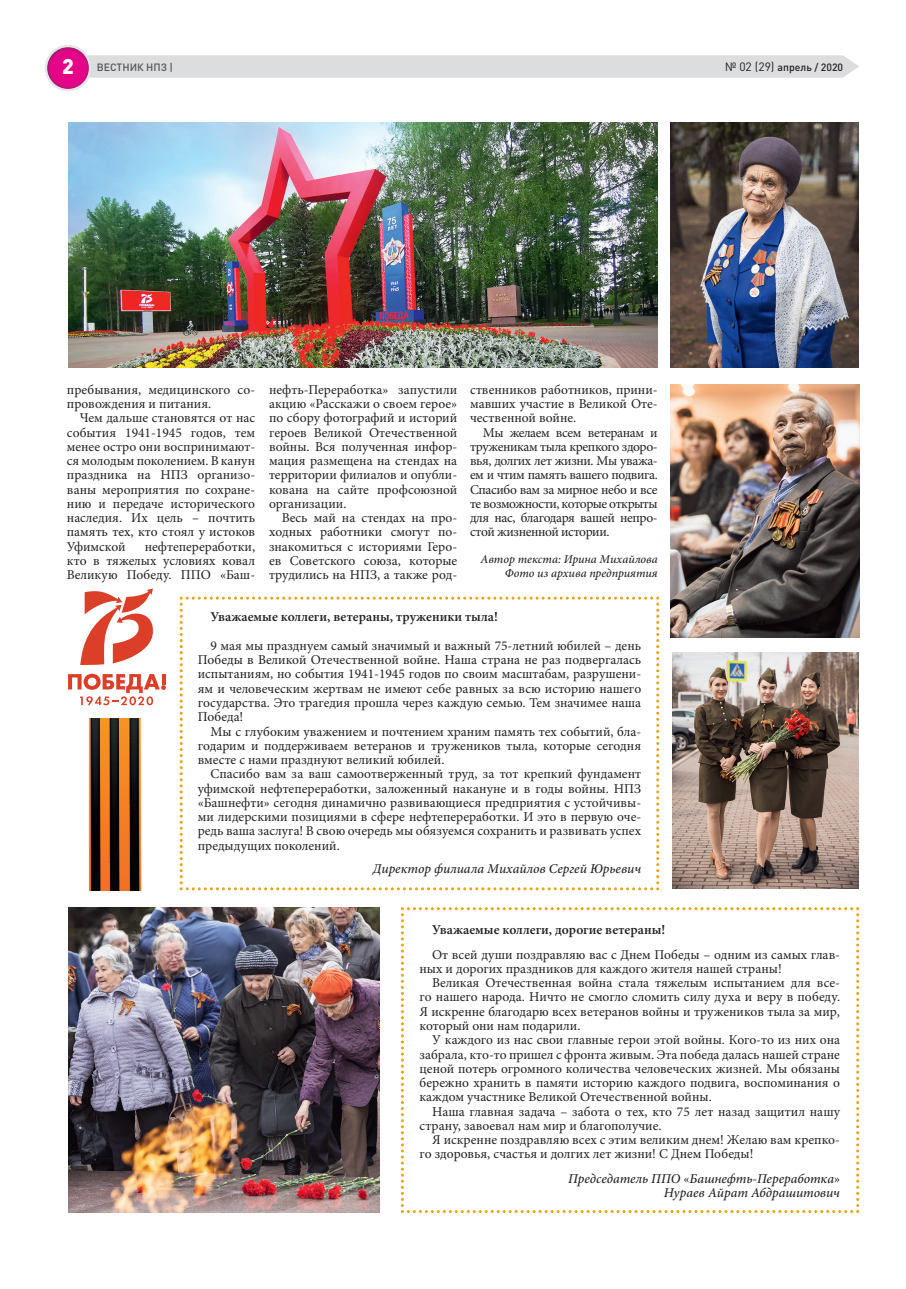
<style>
.page{position:relative;width:906px;height:1289px;background:#fff}
.page>*{position:absolute;margin:0;border:0;box-sizing:border-box;transform-origin:0 0}
.t1{font:13.5px/14.2px "Minion Pro";color:#231f20;text-align:justify}
.t2{font:italic 500 13.5px/14.2px "Minion Pro";color:#231f20;text-align:right}
.t3{font:600 13.5px "Minion Pro";color:#231f20}
.t4{font:italic 500 12px/14.2px "Minion Pro";color:#231f20;text-align:right}
.t5{font:500 10.5px "DIN Pro";color:#231f20}
.t6{font:500 10.5px "DIN Pro";color:#545557}
.s1{font-weight:900;font-size:21px;color:#fff}
.s2{font-weight:400;font-size:12px}
.s3{font-weight:400;font-style:normal}
</style>
<div class="page">
<svg style="left:45px;top:45px;width:814px;height:46px"></svg>
<img style="left:671px;top:123px;width:187px;height:244px">
<img style="left:670px;top:384px;width:189px;height:253px">
<img style="left:68px;top:907px;width:311px;height:305px">
<img style="left:672px;top:652px;width:186px;height:236px">
<svg style="left:68px;top:673px;width:98px;height:32px"></svg>
<svg style="left:80px;top:588px;width:73px;height:77px"></svg>
<svg style="left:180px;top:596px;width:479px;height:294px"></svg>
<svg style="left:401px;top:907px;width:458px;height:305px"></svg>
<img style="left:88px;top:718px;width:54px;height:172px">
<img style="left:68px;top:123px;width:590px;height:244px">
<p class="t6" style="left:62px;top:60px;width:112px"><span class="s1">2</span> ВЕСТНИК НПЗ |</p>
<p class="t5" style="left:725px;top:60px;width:120px"><span class="s2">№ 02 (29)</span> апрель / 2020</p>
<p class="t1" style="left:470px;top:382px;width:189px">ственников работников, прини&shy;мавших участие в Великой Оте&shy;чественной войне.</p>
<p class="t1" style="left:470px;top:425px;width:189px;text-indent:13px">Мы желаем всем ветеранам и труженикам тыла крепкого здоро&shy;вья, долгих лет жизни. Мы уважа&shy;ем и чтим память вашего подвига.<br>Спасибо вам за мирное небо и все те возможности, которые открыты для нас, благодаря вашей непро&shy;стой жизненной истории.</p>
<p class="t4" style="left:480px;top:551px;width:179px">Автор текста: Ирина Михайлова<br>Фото из архива предприятия</p>
<p class="t3" style="left:210px;top:607px;width:289px">Уважаемые коллеги, ветераны, труженики тыла!</p>
<p class="t1" style="left:198px;top:638px;width:445px;text-indent:13px">9 мая мы празднуем самый значимый и важный 75-летний юбилей – день Победы в Великой Отечественной войне. Наша страна не раз подвергалась испытаниям, но события 1941-1945 годов по своим масштабам, разрушени&shy;ям и человеческим жертвам не имеют себе равных за всю историю нашего государства. Это трагедия прошла через каждую семью. Тем значимее наша Победа!</p>
<p class="t1" style="left:198px;top:724px;width:445px;text-indent:13px">Мы с глубоким уважением и почтением храним память тех событий, бла&shy;годарим и поддерживаем ветеранов и тружеников тыла, которые сегодня вместе с нами празднуют великий юбилей.</p>
<p class="t1" style="left:198px;top:767px;width:445px;text-indent:13px">Спасибо вам за ваш самоотверженный труд, за тот крепкий фундамент уфимской нефтепереработки, заложенный накануне и в годы войны. НПЗ «Башнефти» сегодня динамично развивающиеся предприятия с устойчивы&shy;ми лидерскими позициями в сфере нефтепереработки. И это в первую оче&shy;редь ваша заслуга! В свою очередь мы обязуемся сохранить и развивать успех предыдущих поколений.</p>
<p class="t2" style="left:373px;top:861px;width:270px">Директор филиала Михайлов Сергей Юрьевич</p>
<p class="t1" style="left:67px;top:382px;width:190px">пребывания, медицинского со&shy;провождения и питания.</p>
<p class="t1" style="left:67px;top:411px;width:190px;text-indent:13px">Чем дальше становятся от нас события 1941-1945 годов, тем менее остро они воспринимают&shy;ся молодым поколением. В канун праздника на НПЗ организо&shy;ваны мероприятия по сохране&shy;нию и передаче исторического наследия. Их цель – почтить память тех, кто стоял у истоков Уфимской</p>
<p class="t1" style="left:269px;top:382px;width:190px">нефть-Переработка» запустили акцию «Расскажи о своем герое» по сбору фотографий и историй героев Великой Отечественной войны. Вся полученная инфор&shy;мация размещена на стендах на территории филиалов и опубли&shy;кована на сайте профсоюзной организации.</p>
<p class="t1" style="left:269px;top:511px;width:190px;text-indent:13px">Весь май на стендах на про&shy;ходных работники смогут по&shy;знакомиться с историями Геро&shy;ев Советского союза, которые трудились на НПЗ, а также род-</p>
<p class="t1" style="left:67px;top:539px;width:190px;text-indent:78px">нефтепереработки, кто в тяжелых условиях ковал Великую Победу. ППО «Баш-</p>
<p class="t3" style="left:432px;top:920px;width:235px">Уважаемые коллеги, дорогие ветераны!</p>
<p class="t1" style="left:419px;top:947px;width:422px;text-indent:13px">От всей души поздравляю вас с Днем Победы – одним из самых глав&shy;ных и дорогих праздников для каждого жителя нашей страны!</p>
<p class="t1" style="left:419px;top:975px;width:422px;text-indent:13px">Великая Отечественная война стала тяжелым испытанием для все&shy;го нашего народа. Ничто не смогло сломить силу духа и веру в победу.<br>Я искренне благодарю всех ветеранов войны и тружеников тыла за мир, который они нам подарили.</p>
<p class="t1" style="left:419px;top:1032px;width:422px;text-indent:13px">У каждого из нас свои главные герои этой войны. Кого-то из них она забрала, кто-то пришел с фронта живым. Эта победа далась нашей стране ценой потерь огромного количества человеческих жизней. Мы обязаны бережно хранить в памяти историю каждого подвига, воспоминания о каждом участнике Великой Отечественной войны.</p>
<p class="t1" style="left:419px;top:1104px;width:422px;text-indent:13px">Наша главная задача – забота о тех, кто 75 лет назад защитил нашу страну, завоевал нам мир и благополучие.</p>
<p class="t1" style="left:419px;top:1132px;width:422px;text-indent:13px">Я искренне поздравляю всех с этим великим днем! Желаю вам крепко&shy;го здоровья, счастья и долгих лет жизни! С Днем Победы!</p>
<p class="t2" style="left:568px;top:1171px;width:273px">Председатель ППО <span class="s3">«</span>Башнефть-Переработка<span class="s3">»<br></span>Нураев Айрат Абдрашитович</p>
</div>
